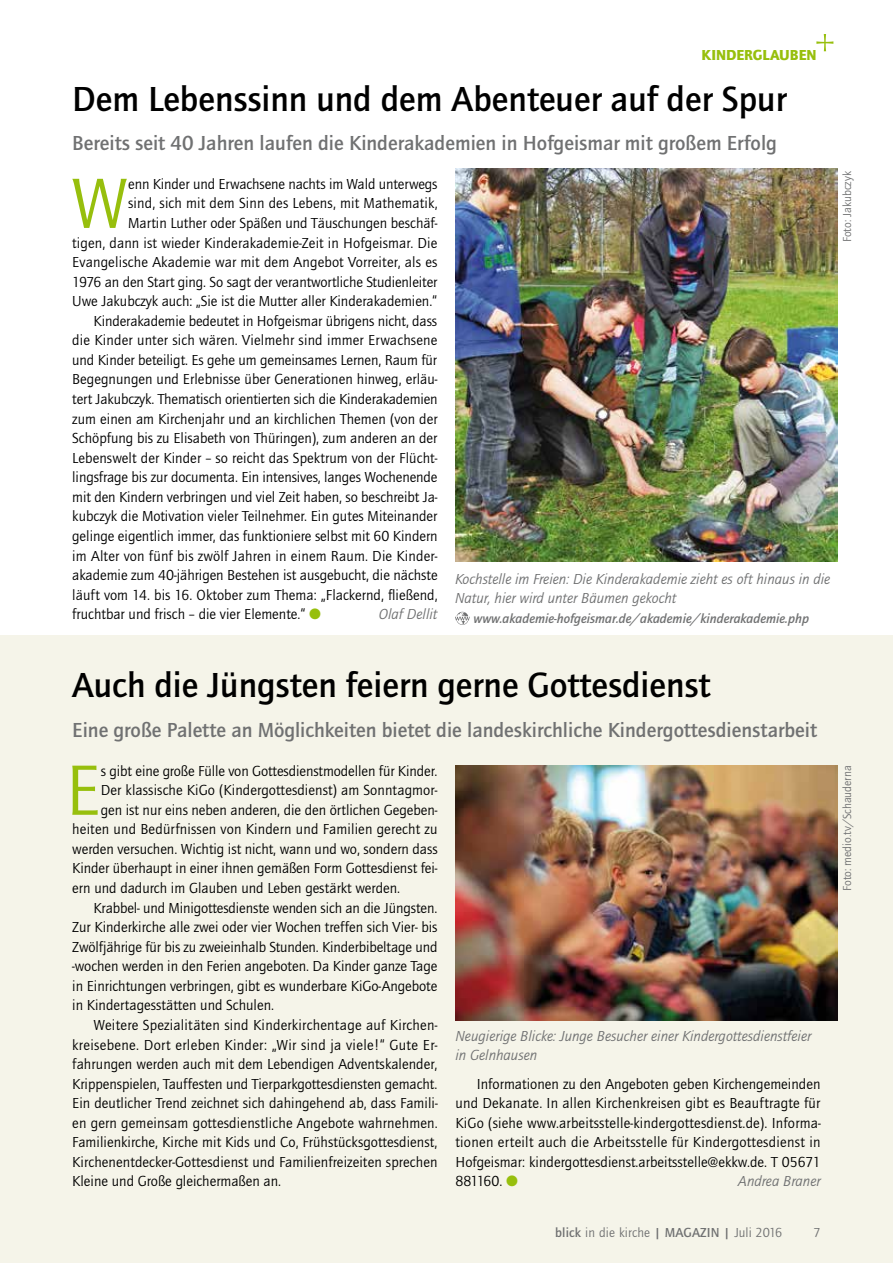
<style>
.page{position:relative;width:893px;height:1263px;background:#fff}
.page>*{position:absolute;margin:0;border:0;box-sizing:border-box;transform-origin:0 0}
.t1{font:73.65px "Quay Itc T";color:#97bf0d}
.t2{font:700 36px "Quay Itc T";color:#000}
.t3{font:700 21px "Quay Itc T";color:#707172}
.t4{font:15px/19.5px "Quay Itc T";color:#000;text-align:justify}
.t5{font:italic 15px/19.5px "Quay Itc T";color:#707172}
.t6{font:15px "Quay Itc T";letter-spacing:.02em;color:#000}
.t7{font:900 15px "Quay Itc T";color:#97bf0d}
.t8{font:italic 700 13.5px "Quay Itc T";color:#707172}
.t9{font:13.5px "Quay Itc T";letter-spacing:.005em;color:#707172}
.t10{font:12px "Quay Itc T";color:#707172}
.s1{color:#97bf0d}
.s2{font-weight:700}
</style>
<div class="page">
<div style="left:1px;top:635px;width:892px;height:628px;background:#f5f4e9"></div>
<img style="left:455px;top:765px;width:383px;height:255px">
<img style="left:455px;top:168px;width:383px;height:394px">
<svg style="left:455px;top:612px;width:15px;height:13px"></svg>
<svg style="left:816px;top:34px;width:17px;height:17px"></svg>
<p class="t7" style="left:701px;top:46px;width:116px">KINDERGLAUBEN</p>
<h2 class="t2" style="left:72px;top:78px;width:716px">Dem Lebenssinn und dem Abenteuer auf der Spur</h2>
<h3 class="t3" style="left:72px;top:130px;width:706px">Bereits seit 40 Jahren laufen die Kinderakademien in Hofgeismar mit großem Erfolg</h3>
<h1 class="t1" style="left:71px;top:160px;width:59px">W</h1>
<p class="t4" style="left:128px;top:174px;width:311px">enn Kinder und Erwachsene nachts im Wald unterwegs</p>
<p class="t4" style="left:128px;top:193px;width:311px">sind, sich mit dem Sinn des Lebens, mit Mathematik,</p>
<p class="t4" style="left:128px;top:213px;width:311px">Martin Luther oder Späßen und Täuschungen beschäf-</p>
<p class="t4" style="left:72px;top:233px;width:367px">tigen, dann ist wieder Kinderakademie-Zeit in Hofgeismar. Die</p>
<p class="t4" style="left:72px;top:252px;width:367px">Evangelische Akademie war mit dem Angebot Vorreiter, als es</p>
<p class="t4" style="left:72px;top:272px;width:367px">1976 an den Start ging. So sagt der verantwortliche Studienleiter</p>
<p class="t4" style="left:72px;top:291px;width:366px">Uwe Jakubczyk auch: „Sie ist die Mutter aller Kinderakademien.“</p>
<p class="t4" style="left:94px;top:311px;width:345px">Kinderakademie bedeutet in Hofgeismar übrigens nicht, dass</p>
<p class="t4" style="left:72px;top:330px;width:367px">die Kinder unter sich wären. Vielmehr sind immer Erwachsene</p>
<p class="t4" style="left:72px;top:350px;width:366px">und Kinder beteiligt. Es gehe um gemeinsames Lernen, Raum für</p>
<p class="t4" style="left:72px;top:369px;width:367px">Begegnungen und Erlebnisse über Generationen hinweg, erläu-</p>
<p class="t4" style="left:72px;top:389px;width:367px">tert Jakubczyk. Thematisch orientierten sich die Kinderakademien</p>
<p class="t4" style="left:72px;top:409px;width:367px">zum einen am Kirchenjahr und an kirchlichen Themen (von der</p>
<p class="t4" style="left:72px;top:428px;width:367px">Schöpfung bis zu Elisabeth von Thüringen), zum anderen an der</p>
<p class="t4" style="left:72px;top:448px;width:367px">Lebenswelt der Kinder – so reicht das Spektrum von der Flücht-</p>
<p class="t4" style="left:72px;top:467px;width:367px">lingsfrage bis zur documenta. Ein intensives, langes Wochenende</p>
<p class="t4" style="left:72px;top:487px;width:367px">mit den Kindern verbringen und viel Zeit haben, so beschreibt Ja-</p>
<p class="t4" style="left:72px;top:506px;width:367px">kubczyk die Motivation vieler Teilnehmer. Ein gutes Miteinander</p>
<p class="t4" style="left:72px;top:526px;width:367px">gelinge eigentlich immer, das funktioniere selbst mit 60 Kindern</p>
<p class="t4" style="left:72px;top:545px;width:367px">im Alter von fünf bis zwölf Jahren in einem Raum. Die Kinder-</p>
<p class="t4" style="left:72px;top:565px;width:367px">akademie zum 40-jährigen Bestehen ist ausgebucht, die nächste</p>
<p class="t4" style="left:72px;top:585px;width:367px">läuft vom 14. bis 16. Oktober zum Thema: „Flackernd, fließend,</p>
<p class="t4" style="left:72px;top:604px;width:250px">fruchtbar und frisch – die vier Elemente.“ <span class="s1">●</span></p>
<p class="t5" style="left:379px;top:604px;width:60px">Olaf Dellit</p>
<p class="t5" style="left:455px;top:569px;width:377px">Kochstelle im Freien: Die Kinderakademie zieht es oft hinaus in die<br>Natur, hier wird unter Bäumen gekocht</p>
<p class="t8" style="left:474px;top:610px;width:337px">www.akademie-hofgeismar.de/akademie/kinderakademie.php</p>
<p class="t10" style="left:840px;top:242px;width:73px;rotate:-90deg">Foto: Jakubczyk</p>
<h2 class="t2" style="left:72px;top:664px;width:640px">Auch die Jüngsten feiern gerne Gottesdienst</h2>
<h3 class="t3" style="left:72px;top:717px;width:746px">Eine große Palette an Möglichkeiten bietet die landeskirchliche Kindergottesdienstarbeit</h3>
<h1 class="t1" style="left:66px;top:747px;width:37px">E</h1>
<p class="t4" style="left:101px;top:761px;width:338px">s gibt eine große Fülle von Gottesdienstmodellen für Kinder.</p>
<p class="t4" style="left:101px;top:780px;width:338px">Der klassische KiGo (Kindergottesdienst) am Sonntagmor-</p>
<p class="t4" style="left:101px;top:800px;width:338px">gen ist nur eins neben anderen, die den örtlichen Gegeben-</p>
<p class="t4" style="left:72px;top:819px;width:367px">heiten und Bedürfnissen von Kindern und Familien gerecht zu</p>
<p class="t4" style="left:72px;top:839px;width:367px">werden versuchen. Wichtig ist nicht, wann und wo, sondern dass</p>
<p class="t4" style="left:72px;top:858px;width:367px">Kinder überhaupt in einer ihnen gemäßen Form Gottesdienst fei-</p>
<p class="t4" style="left:72px;top:878px;width:329px">ern und dadurch im Glauben und Leben gestärkt werden.</p>
<p class="t4" style="left:94px;top:898px;width:345px">Krabbel- und Minigottesdienste wenden sich an die Jüngsten.</p>
<p class="t4" style="left:72px;top:917px;width:367px">Zur Kinderkirche alle zwei oder vier Wochen treffen sich Vier- bis</p>
<p class="t4" style="left:72px;top:937px;width:367px">Zwölfjährige für bis zu zweieinhalb Stunden. Kinderbibeltage und</p>
<p class="t4" style="left:72px;top:956px;width:367px">-wochen werden in den Ferien angeboten. Da Kinder ganze Tage</p>
<p class="t4" style="left:72px;top:976px;width:367px">in Einrichtungen verbringen, gibt es wunderbare KiGo-Angebote</p>
<p class="t4" style="left:72px;top:995px;width:203px">in Kindertagesstätten und Schulen.</p>
<p class="t4" style="left:94px;top:1015px;width:345px">Weitere Spezialitäten sind Kinderkirchentage auf Kirchen-</p>
<p class="t6" style="left:72px;top:1036px;width:367px">kreisebene. Dort erleben Kinder: „Wir sind ja viele!“ Gute Er-</p>
<p class="t4" style="left:72px;top:1054px;width:366px">fahrungen werden auch mit dem Lebendigen Adventskalender,</p>
<p class="t4" style="left:72px;top:1074px;width:366px">Krippenspielen, Tauffesten und Tierparkgottesdiensten gemacht.</p>
<p class="t4" style="left:72px;top:1093px;width:367px">Ein deutlicher Trend zeichnet sich dahingehend ab, dass Famili-</p>
<p class="t4" style="left:72px;top:1113px;width:367px">en gern gemeinsam gottesdienstliche Angebote wahrnehmen.</p>
<p class="t4" style="left:72px;top:1132px;width:366px">Familienkirche, Kirche mit Kids und Co, Frühstücksgottesdienst,</p>
<p class="t4" style="left:72px;top:1152px;width:367px">Kirchenentdecker-Gottesdienst und Familienfreizeiten sprechen</p>
<p class="t4" style="left:72px;top:1171px;width:210px">Kleine und Große gleichermaßen an.</p>
<p class="t5" style="left:455px;top:1026px;width:357px">Neugierige Blicke: Junge Besucher einer Kindergottesdienstfeier in Gelnhausen</p>
<p class="t4" style="left:455px;top:1074px;width:367px;text-indent:21px">Informationen zu den Angeboten geben Kirchengemeinden und Dekanate. In allen Kirchenkreisen gibt es Beauftragte für KiGo (siehe www.arbeitsstelle-kindergottesdienst.de). Informa&shy;tionen erteilt auch die Arbeitsstelle für Kindergottesdienst in Hofgeismar: kindergottesdienst.arbeitsstelle@ekkw.de. T 05671<br>881160. <span class="s1">●</span></p>
<p class="t5" style="left:738px;top:1171px;width:84px">Andrea Braner</p>
<p class="t9" style="left:555px;top:1225px;width:229px"><span class="s2">blick</span> in die kirche <span class="s2">| MAGAZIN |</span> Juli 2016</p>
<p class="t9" style="left:813px;top:1225px;width:9px">7</p>
<p class="t10" style="left:840px;top:891px;width:127px;rotate:-90deg">Foto: medio.tv/Schauderna</p>
</div>
